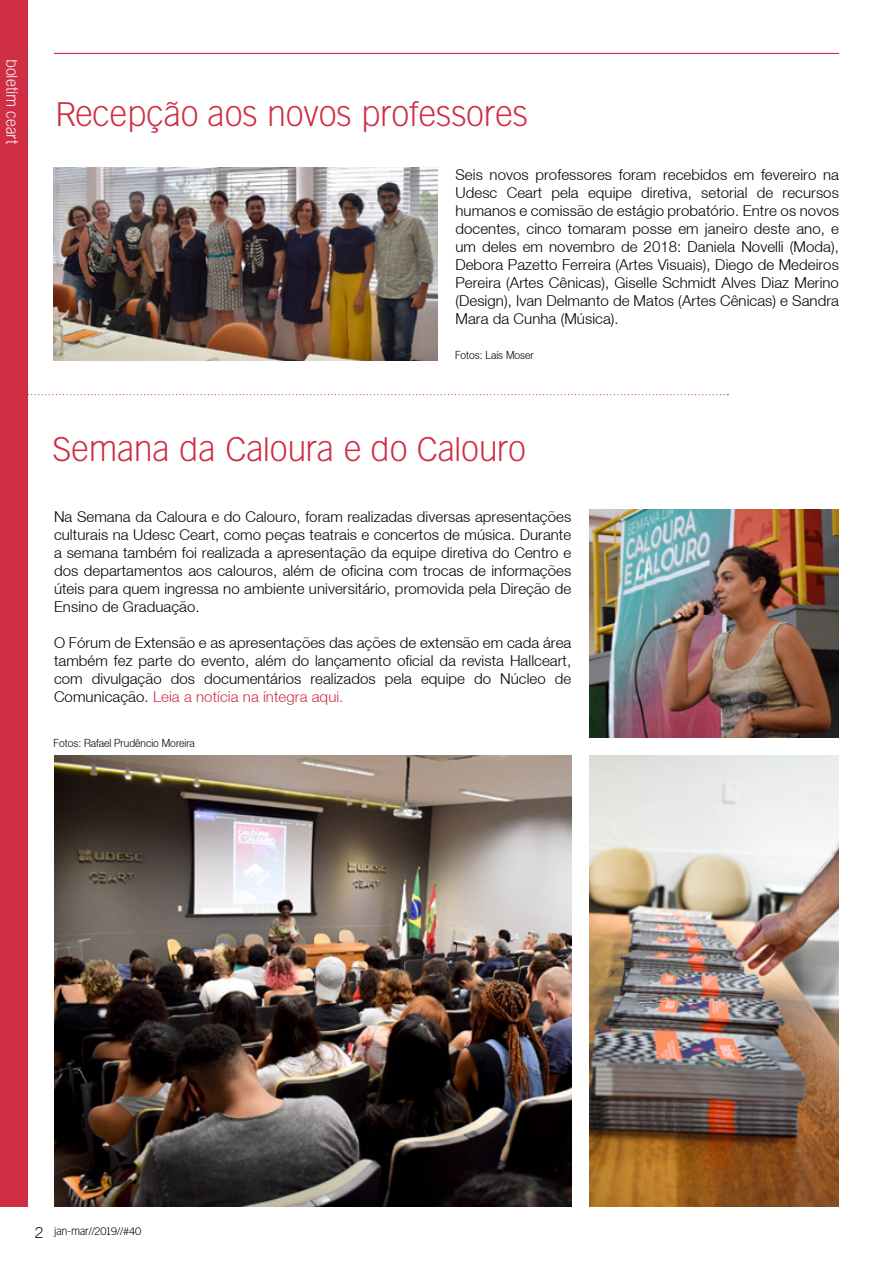
<style>
.page{position:relative;width:893px;height:1263px;background:#fff}
.page>*{position:absolute;margin:0;border:0;box-sizing:border-box;transform-origin:0 0}
.t1{font:33px "Goethe Gothic";color:#cf2e45}
.t2{font:300 15px/18px "Context Reprise Light S Si";letter-spacing:.005em;color:#000;text-align:justify}
.t3{font:15px "Goethe Gothic";color:#fff}
.t4{font:15px "Goethe Gothic";color:#000}
.t5{font:300 11.25px "Context Reprise Light S Si";color:#000;scale:.91 1}
.t6{font:10.5px "Goethe Gothic";letter-spacing:-.02em;color:#000}
.s1{color:#cf2e45}
.s2{color:#d02e46}
</style>
<div class="page">
<div style="left:0;top:0;width:27px;height:1206px;background:#cf2e45"></div>
<hr style="left:54px;top:53px;width:785px;height:1px;background:#cf2e45">
<svg style="left:28px;top:394px;width:700px;height:1px"></svg>
<img style="left:54px;top:168px;width:383px;height:192px">
<img style="left:589px;top:510px;width:250px;height:227px">
<img style="left:54px;top:755px;width:517px;height:451px">
<img style="left:590px;top:755px;width:249px;height:451px">
<p class="t3" style="left:21px;top:59px;width:87px;rotate:90deg">boletim ceart</p>
<h1 class="t1" style="left:54px;top:94px;width:475px">Recepção aos novos professores</h1>
<p class="t2" style="left:455px;top:165px;width:385px">Seis novos professores foram recebidos em fevereiro na Udesc Ceart pela equipe diretiva, setorial de recursos humanos e comissão de estágio probatório. Entre os novos docentes, cinco tomaram posse em janeiro deste ano, e um deles em novembro de 2018: Daniela Novelli (Moda), Debora Pazetto Ferreira (Artes Visuais), Diego de Medeiros Pereira (Artes Cênicas), Giselle Schmidt Alves Diaz Merino (Design), Ivan Delmanto de Matos (Artes Cênicas) e Sandra Mara da Cunha (Música).</p>
<p class="t5" style="left:455px;top:348px;width:88px">Fotos: Laís Moser</p>
<h1 class="t1" style="left:52px;top:430px;width:475px">Semana da Caloura e do Calouro</h1>
<p class="t2" style="left:54px;top:507px;width:519px">Na Semana da Caloura e do Calouro, foram realizadas diversas apresentações culturais na Udesc Ceart, como peças teatrais e concertos de música. Durante a semana também foi realizada a apresentação da equipe diretiva do Centro e dos departamentos aos calouros, além de oficina com trocas de informações úteis para quem ingressa no ambiente universitário, promovida pela Direção de Ensino de Graduação.</p>
<p class="t2" style="left:54px;top:633px;width:519px">O Fórum de Extensão e as apresentações das ações de extensão em cada área também fez parte do evento, além do lançamento oficial da revista Hallceart, com divulgação dos documentários realizados pela equipe do Núcleo de Comunicação. <span class="s1">Leia a notícia na íntegra aqui</span><span class="s2">.</span></p>
<p class="t5" style="left:54px;top:736px;width:157px">Fotos: Rafael Prudêncio Moreira</p>
<p class="t4" style="left:35px;top:1224px;width:10px">2</p>
<p class="t6" style="left:54px;top:1225px;width:89px">jan-mar//2019//#40</p>
</div>
